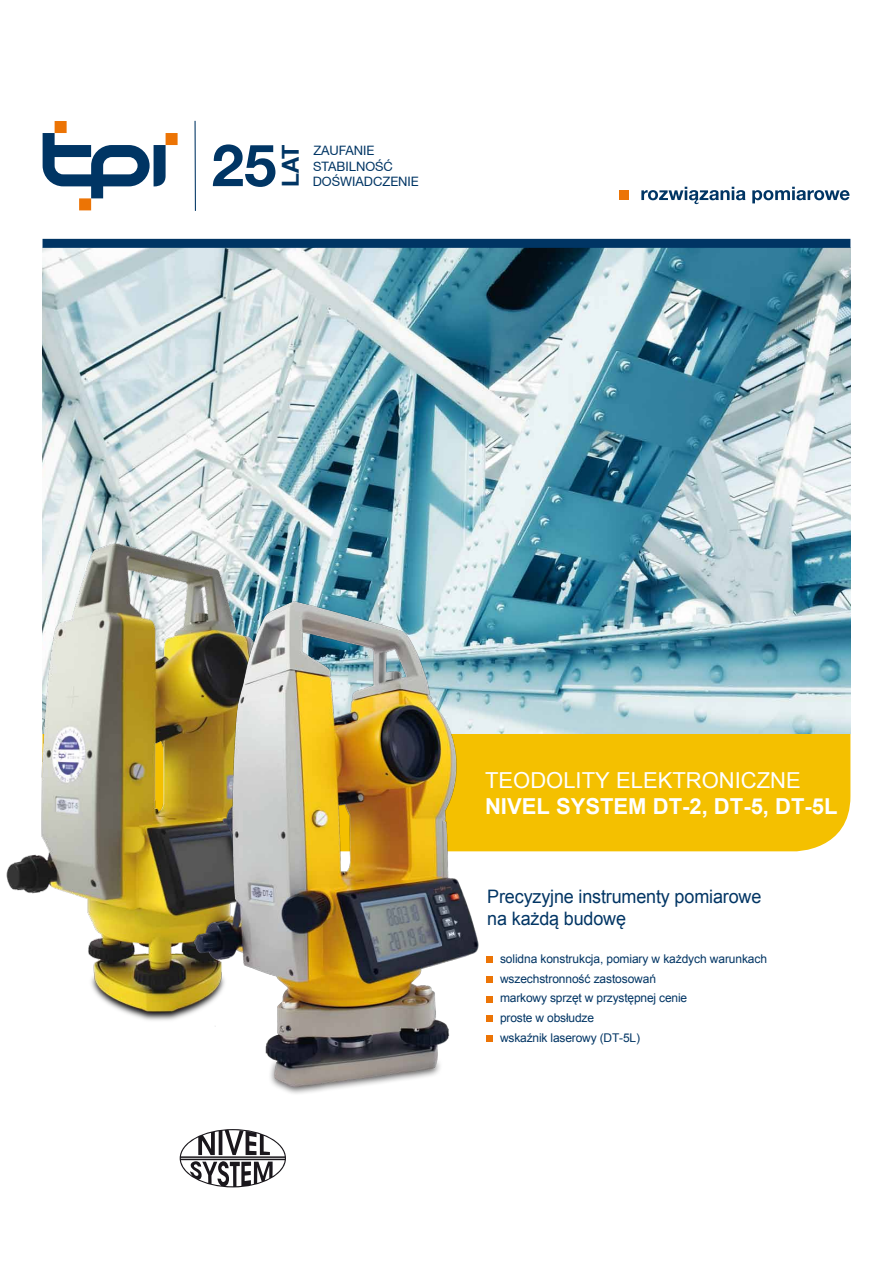
<style>
.page{position:relative;width:893px;height:1263px;background:#fff}
.page>*{position:absolute;margin:0;border:0;box-sizing:border-box;transform-origin:0 0}
.t1{font:700 58.35px "Helvetica Neue CE";color:#003564}
.t2{font:700 23.4px "Helvetica Neue CE";color:#003564}
.t3{font:700 22.05px "Arial";color:#fff}
.t4{font:22.05px "Arial";color:#fff}
.t5{font:18.6px/21.6px "Arial";letter-spacing:-.01em;color:#023564}
.t6{font:12.9px "Helvetica Neue CE";color:#003564}
.t7{font:12px/19.8px "Arial";letter-spacing:-.01em;color:#023564}
</style>
<div class="page">
<img style="left:6px;top:120px;width:845px;height:1068px">
<hr style="left:195px;top:121px;width:1px;height:90px;background:#003564">
<h1 class="t1" style="left:212px;top:129px;width:66px">25</h1>
<h2 class="t2" style="left:276px;top:187px;width:44px;rotate:-90deg">LAT</h2>
<p class="t6" style="left:313px;top:142px;width:63px">ZAUFANIE</p>
<p class="t6" style="left:313px;top:159px;width:81px">STABILNOŚÆ</p>
<p class="t6" style="left:313px;top:174px;width:108px">DOŚWIADCZENIE</p>
<h3 class="t4" style="left:485px;top:765px;width:317px">TEODOLITY ELEKTRONICZNE</h3>
<h3 class="t3" style="left:485px;top:792px;width:354px">NIVEL SYSTEM DT-2, DT-5, DT-5L</h3>
<h3 class="t5" style="left:487px;top:886px;width:276px">Precyzyjne instrumenty pomiarowe na każdą budowę</h3>
<p class="t7" style="left:500px;top:949px;width:269px">solidna konstrukcja, pomiary w każdych warunkach wszechstronność zastosowań<br>markowy sprzęt w przystępnej cenie<br>proste w obsłudze<br>wskaźnik laserowy (DT-5L)</p>
</div>
